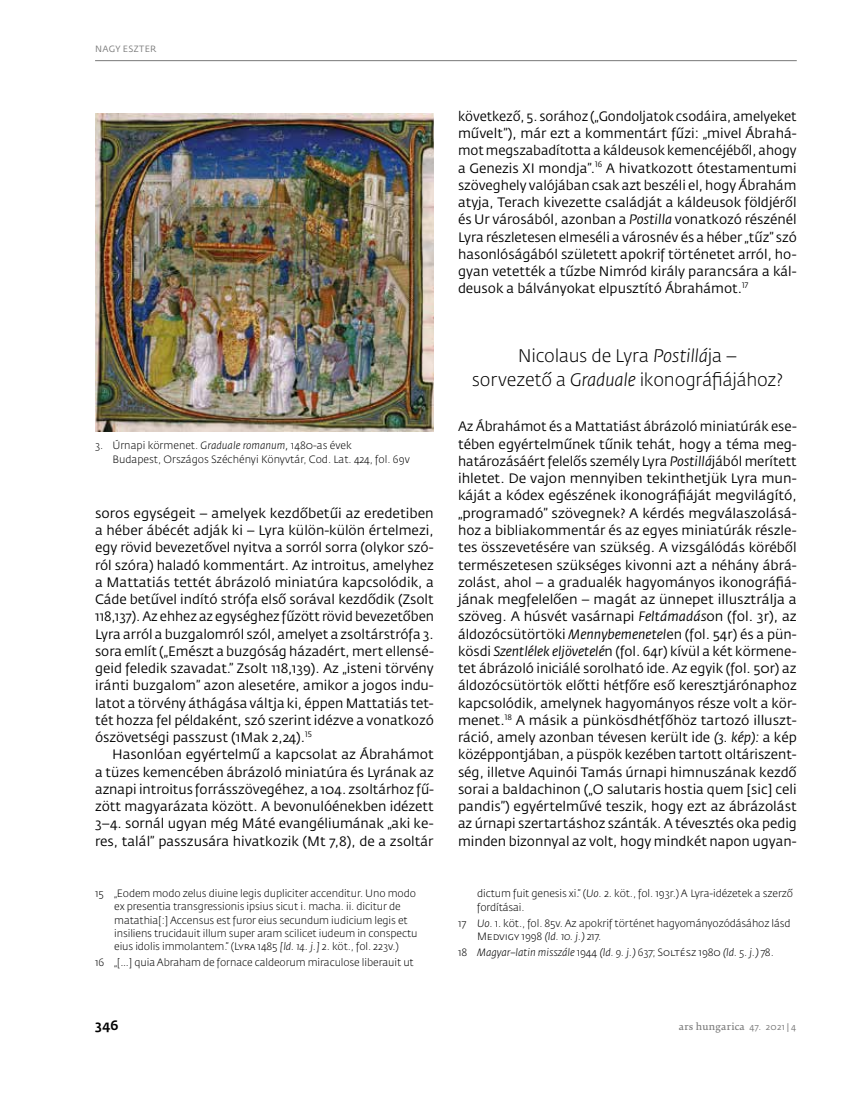
<style>
.page{position:relative;width:864px;height:1106px;background:#fff}
.page>*{position:absolute;margin:0;border:0;box-sizing:border-box;transform-origin:0 0}
.t1{font:300 18px/24px "Fedra Sans Pro";letter-spacing:-.025em;color:#000;text-align:center}
.t2{font:13.5px/17.2px "Fedra Sans Pro";color:#000;text-align:justify}
.t3{font:500 13.5px "Fedra Sans Pro";color:#000}
.t4{font:300 10.5px/13px "Fedra Sans Pro";letter-spacing:-.01em;color:#000}
.t5{font:italic 300 10.5px "Fedra Sans Pro";letter-spacing:-.01em;color:#000}
.t6{font:9px "Fedra Serif B Pro";letter-spacing:.025em;color:#797979}
.t7{font:9px "Fedra Sans Pro";letter-spacing:.04em;color:#797979}
.s1{font-style:italic}
.s2{font-style:normal}
.s3{font-family:"Fedra Sans Pro"}
</style>
<div class="page">
<hr style="left:95px;top:60px;width:701px;height:1px;background:#797979">
<img style="left:95px;top:113px;width:338px;height:318px">
<p class="t7" style="left:95px;top:43px;width:63px">NAGY ESZTER</p>
<p class="t4" style="left:112px;top:438px;width:299px;line-height:14.2px;text-indent:-17px">3. Úrnapi körmenet. <span class="s1">Graduale romanum,</span> 1480-as évek<br>Budapest, Országos Széchényi Könyvtár, Cod. Lat. 424, fol. 69v</p>
<p class="t2" style="left:95px;top:504px;width:340px">soros egységeit – amelyek kezdőbetűi az eredetiben a héber ábécét adják ki – Lyra külön-külön értelmezi, egy rövid bevezetővel nyitva a sorról sorra (olykor szó&shy;ról szóra) haladó kommentárt. Az introitus, amelyhez a Mattatiás tettét ábrázoló miniatúra kapcsolódik, a Cáde betűvel indító strófa első sorával kezdődik (Zsolt 118,137). Az ehhez az egységhez fűzött rövid bevezetőben Lyra arról a buzgalomról szól, amelyet a zsoltárstrófa 3. sora említ („Emészt a buzgóság házadért, mert ellensé&shy;geid feledik szavadat.” Zsolt 118,139). Az „isteni törvény iránti buzgalom” azon alesetére, amikor a jogos indu&shy;latot a törvény áthágása váltja ki, éppen Mattatiás tet&shy;tét hozza fel példaként, szó szerint idézve a vonatkozó ószövetségi passzust (1Mak 2,24).<sup>15</sup></p>
<p class="t2" style="left:95px;top:746px;width:340px;text-indent:17px">Hasonlóan egyértelmű a kapcsolat az Ábrahámot a tüzes kemencében ábrázoló miniatúra és Lyrának az aznapi introitus forrásszövegéhez, a 104. zsoltárhoz fű&shy;zött magyarázata között. A bevonulóénekben idézett 3–4. sornál ugyan még Máté evangéliumának „aki ke&shy;res, talál” passzusára hivatkozik (Mt 7,8), de a zsoltár</p>
<p class="t4" style="left:114px;top:887px;width:304px;text-indent:-19px">15 „Eodem modo zelus diuine legis dupliciter accenditur. Uno modo ex presentia transgressionis ipsius sicut i. macha. ii. dicitur de matathia[:] Accensus est furor eius secundum iudicium legis et insiliens trucidauit illum super aram scilicet iudeum in conspectu eius idolis immolantem.” (Lyra 1485 <span class="s1">[ld. 14. j.]</span> 2. köt., fol. 223v.)</p>
<p class="t4" style="left:95px;top:955px;width:320px">16 „[…] quia Abraham de fornace caldeorum miraculose liberauit ut</p>
<p class="t2" style="left:458px;top:108px;width:340px">következő, 5. sorához („Gondoljatok csodáira, amelyeket művelt”), már ezt a kommentárt fűzi: „mivel Ábrahá&shy;mot megszabadította a káldeusok kemencéjéből, ahogy a Genezis XI mondja”.<sup>16</sup> A hivatkozott ótestamentumi szöveghely valójában csak azt beszéli el, hogy Ábrahám atyja, Terach kivezette családját a káldeusok földjéről és Ur városából, azonban a <span class="s1">Postilla</span> vonatkozó részénél Lyra részletesen elmeséli a városnév és a héber „tűz” szó hasonlóságából született apokrif történetet arról, ho&shy;gyan vetették a tűzbe Nimród király parancsára a kál&shy;deusok a bálványokat elpusztító Ábrahámot.<sup>17</sup></p>
<h1 class="t1" style="left:471px;top:344px;width:312px">Nicolaus de Lyra <span class="s1">Postillá</span>ja –<br>sorvezető a <span class="s1">Graduale</span> ikonográfiájához?</h1>
<p class="t2" style="left:458px;top:418px;width:340px">Az Ábrahámot és a Mattatiást ábrázoló miniatúrák ese&shy;tében egyértelműnek tűnik tehát, hogy a téma meg&shy;határozásáért felelős személy Lyra <span class="s1">Postillá</span>jából merített ihletet. De vajon mennyiben tekinthetjük Lyra mun&shy;káját a kódex egészének ikonográfiáját megvilágító, „programadó” szövegnek? A kérdés megválaszolásá&shy;hoz a bibliakommentár és az egyes miniatúrák részle&shy;tes összevetésére van szükség. A vizsgálódás köréből természetesen szükséges kivonni azt a néhány ábrá&shy;zolást, ahol – a gradualék hagyományos ikonográfiá&shy;jának megfelelően – magát az ünnepet illusztrálja a szöveg. A húsvét vasárnapi <span class="s1">Feltámadás</span>on (fol. 3r), az áldozócsütörtöki <span class="s1">Mennybemenetel</span>en (fol. 54r) és a pün&shy;kösdi <span class="s1">Szentlélek eljövetelé</span>n (fol. 64r) kívül a két körmene&shy;tet ábrázoló iniciálé sorolható ide. Az egyik (fol. 50r) az áldozócsütörtök előtti hétfőre eső keresztjárónaphoz kapcsolódik, amelynek hagyományos része volt a kör&shy;menet.<sup>18</sup> A másik a pünkösdhétfőhöz tartozó illuszt&shy;ráció, amely azonban tévesen került ide <span class="s1">(3. kép):</span> a kép középpontjában, a püspök kezében tartott oltáriszent&shy;ség, illetve Aquinói Tamás úrnapi himnuszának kezdő sorai a baldachinon („O salutaris hostia quem [sic] celi pandis”) egyértelművé teszik, hogy ezt az ábrázolást az úrnapi szertartáshoz szánták. A tévesztés oka pedig minden bizonnyal az volt, hogy mindkét napon ugyan-</p>
<p class="t4" style="left:477px;top:887px;width:317px">dictum fuit genesis xi.” (<span class="s1">Uo.</span> 2. köt., fol. 193r.) A Lyra-idézetek a szerző fordításai.</p>
<p class="t4" style="left:477px;top:916px;width:315px;text-indent:-19px">17 <span class="s1">Uo.</span> 1. köt., fol. 85v. Az apokrif történet hagyományozódásához lásd<br>Medvigy 1998 <span class="s1">(ld. 10. j.)</span> 217.</p>
<p class="t5" style="left:458px;top:945px;width:317px"><span class="s2">18</span> Magyar–latin misszále <span class="s2">1944</span> (ld. 9. j.) <span class="s2">637; Soltész 1980</span> (ld. 5. j.) <span class="s2">78.</span></p>
<p class="t3" style="left:95px;top:1017px;width:25px">346</p>
<p class="t6" style="left:678px;top:1021px;width:119px">ars hungarica <span class="s3">47. 2021 | 4</span></p>
</div>
